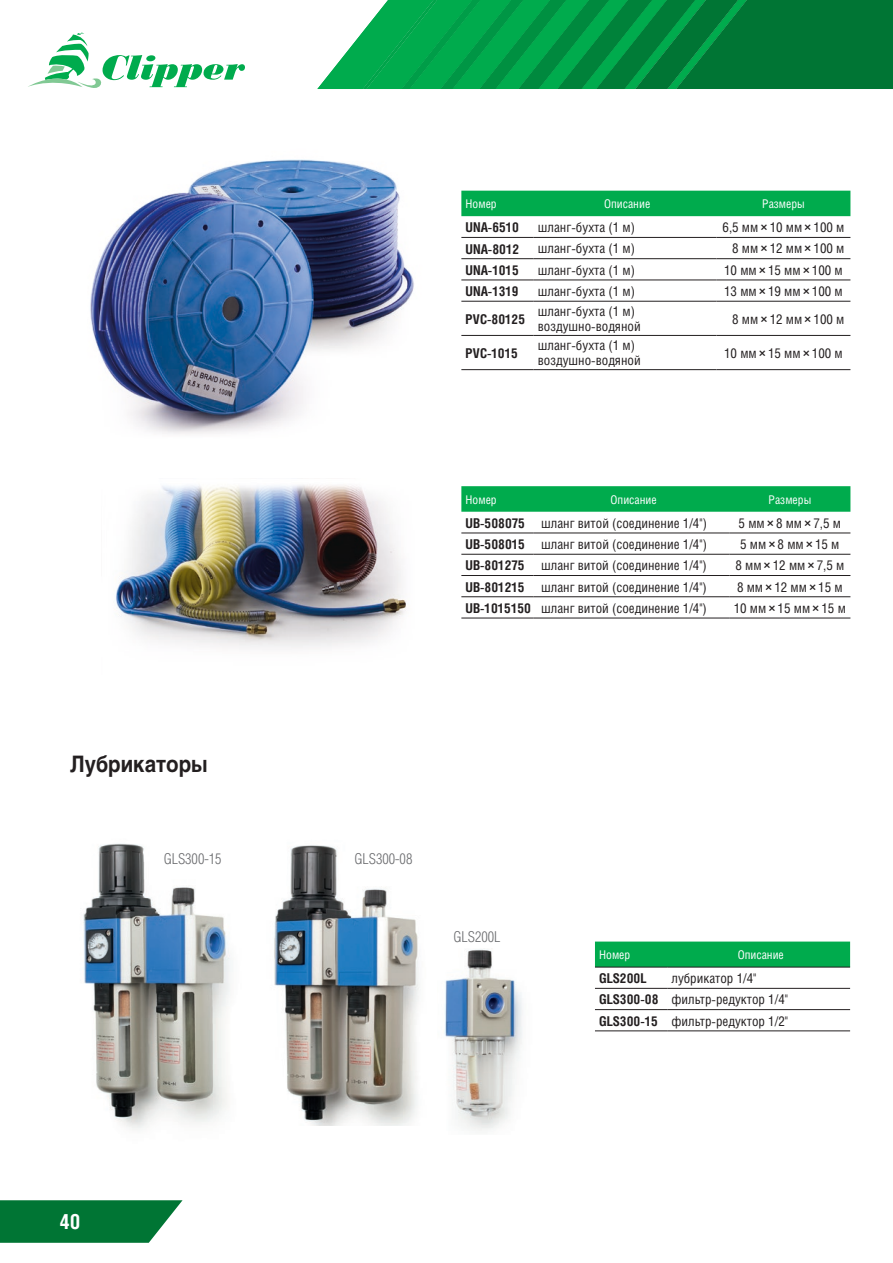
<style>
.page{position:relative;width:893px;height:1263px;background:#fff}
.page>*{position:absolute;margin:0;border:0;box-sizing:border-box;transform-origin:0 0}
.t1{font:700 22.5px "Helios C";color:#231f20;scale:.9 1}
.t2{font:700 21px "Helios Cond C";color:#fff}
.t3{font:15px "Helios Cond Light C";color:#6c6d70}
.t4{font:13.5px/15px "Helios Cond C";color:#231f20}
.t5{font:700 13.5px "Helios Cond C";color:#231f20}
.t6{font:12px "Helios Cond C";color:#fff}
.s1{font-family:"Arial"}
.s2{font-weight:700}
</style>
<div class="page">
<svg style="left:28px;top:32px;width:217px;height:56px"></svg>
<svg style="left:317px;top:0;width:576px;height:89px;background:#12964d"></svg>
<svg style="left:0;top:1200px;width:183px;height:43px;background:#1a8349"></svg>
<div style="left:461px;top:191px;width:389px;height:25px;background:#00ab4d"></div>
<hr style="left:461px;top:237px;width:73px;height:1px;background:#231f20">
<hr style="left:534px;top:237px;width:182px;height:1px;background:#231f20">
<hr style="left:716px;top:237px;width:134px;height:1px;background:#231f20">
<hr style="left:461px;top:258px;width:73px;height:1px;background:#231f20">
<hr style="left:534px;top:258px;width:182px;height:1px;background:#231f20">
<hr style="left:716px;top:258px;width:134px;height:1px;background:#231f20">
<hr style="left:461px;top:280px;width:73px;height:1px;background:#231f20">
<hr style="left:534px;top:280px;width:182px;height:1px;background:#231f20">
<hr style="left:716px;top:280px;width:134px;height:1px;background:#231f20">
<hr style="left:461px;top:301px;width:73px;height:1px;background:#231f20">
<hr style="left:534px;top:301px;width:182px;height:1px;background:#231f20">
<hr style="left:716px;top:301px;width:134px;height:1px;background:#231f20">
<hr style="left:461px;top:335px;width:73px;height:1px;background:#231f20">
<hr style="left:534px;top:335px;width:182px;height:1px;background:#231f20">
<hr style="left:716px;top:335px;width:134px;height:1px;background:#231f20">
<hr style="left:461px;top:369px;width:73px;height:1px;background:#231f20">
<hr style="left:534px;top:369px;width:182px;height:1px;background:#231f20">
<hr style="left:716px;top:369px;width:134px;height:1px;background:#231f20">
<svg style="left:461px;top:486px;width:389px;height:26px;background:#04ac50"></svg>
<hr style="left:461px;top:533px;width:73px;height:1px;background:#231f20">
<hr style="left:534px;top:533px;width:195px;height:1px;background:#231f20">
<hr style="left:729px;top:533px;width:121px;height:1px;background:#231f20">
<hr style="left:461px;top:554px;width:73px;height:1px;background:#231f20">
<hr style="left:534px;top:554px;width:195px;height:1px;background:#231f20">
<hr style="left:729px;top:554px;width:121px;height:1px;background:#231f20">
<hr style="left:461px;top:575px;width:73px;height:1px;background:#231f20">
<hr style="left:534px;top:575px;width:195px;height:1px;background:#231f20">
<hr style="left:729px;top:575px;width:121px;height:1px;background:#231f20">
<hr style="left:461px;top:596px;width:73px;height:1px;background:#231f20">
<hr style="left:534px;top:596px;width:195px;height:1px;background:#231f20">
<hr style="left:729px;top:596px;width:121px;height:1px;background:#231f20">
<hr style="left:461px;top:618px;width:73px;height:1px;background:#231f20">
<hr style="left:534px;top:618px;width:195px;height:1px;background:#231f20">
<hr style="left:729px;top:618px;width:121px;height:1px;background:#231f20">
<img style="left:90px;top:159px;width:324px;height:275px">
<img style="left:115px;top:485px;width:291px;height:164px">
<svg style="left:595px;top:941px;width:255px;height:26px;background:#06aa50"></svg>
<hr style="left:595px;top:967px;width:72px;height:1px;background:#231f20">
<hr style="left:667px;top:967px;width:183px;height:1px;background:#231f20">
<hr style="left:595px;top:988px;width:72px;height:1px;background:#231f20">
<hr style="left:667px;top:988px;width:183px;height:1px;background:#231f20">
<hr style="left:595px;top:1009px;width:72px;height:1px;background:#231f20">
<hr style="left:667px;top:1009px;width:183px;height:1px;background:#231f20">
<hr style="left:595px;top:1030px;width:72px;height:1px;background:#231f20">
<hr style="left:667px;top:1030px;width:183px;height:1px;background:#231f20">
<img style="left:83px;top:843px;width:148px;height:287px">
<img style="left:274px;top:845px;width:145px;height:280px">
<img style="left:444px;top:949px;width:78px;height:182px">
<h1 class="t1" style="left:70px;top:751px;width:154px">Лубрикаторы</h1>
<p class="t3" style="left:164px;top:850px;width:59px">GLS300-15</p>
<h2 class="t2" style="left:60px;top:1209px;width:22px">40</h2>
<p class="t6" style="left:466px;top:197px;width:33px">Номер</p>
<p class="t6" style="left:604px;top:197px;width:48px">Описание</p>
<p class="t6" style="left:762px;top:197px;width:44px">Размеры</p>
<p class="t5" style="left:466px;top:219px;width:55px">UNA-6510</p>
<p class="t4" style="left:538px;top:220px;width:99px">шланг-бухта (1 м)</p>
<p class="t4" style="left:722px;top:220px;width:123px">6,5 мм<span class="s1">×</span>10 мм<span class="s1">×</span>100 м</p>
<p class="t5" style="left:466px;top:241px;width:55px">UNA-8012</p>
<p class="t4" style="left:538px;top:241px;width:99px">шланг-бухта (1 м)</p>
<p class="t4" style="left:732px;top:241px;width:114px">8 мм<span class="s1">×</span>12 мм<span class="s1">×</span>100 м</p>
<p class="t5" style="left:466px;top:262px;width:55px">UNA-1015</p>
<p class="t4" style="left:538px;top:262px;width:99px">шланг-бухта (1 м)</p>
<p class="t4" style="left:724px;top:262px;width:120px">10 мм<span class="s1">×</span>15 мм<span class="s1">×</span>100 м</p>
<p class="t5" style="left:466px;top:283px;width:55px">UNA-1319</p>
<p class="t4" style="left:538px;top:283px;width:99px">шланг-бухта (1 м)</p>
<p class="t4" style="left:724px;top:283px;width:120px">13 мм<span class="s1">×</span>19 мм<span class="s1">×</span>100 м</p>
<p class="t5" style="left:466px;top:311px;width:61px">PVC-80125</p>
<p class="t4" style="left:538px;top:304px;width:104px">шланг-бухта (1 м) воздушно-водяной</p>
<p class="t4" style="left:732px;top:311px;width:114px">8 мм<span class="s1">×</span>12 мм<span class="s1">×</span>100 м</p>
<p class="t5" style="left:466px;top:345px;width:54px">PVC-1015</p>
<p class="t4" style="left:538px;top:338px;width:104px">шланг-бухта (1 м) воздушно-водяной</p>
<p class="t4" style="left:724px;top:345px;width:120px">10 мм<span class="s1">×</span>15 мм<span class="s1">×</span>100 м</p>
<p class="t6" style="left:466px;top:492px;width:33px">Номер</p>
<p class="t6" style="left:611px;top:492px;width:48px">Описание</p>
<p class="t6" style="left:768px;top:492px;width:44px">Размеры</p>
<p class="t4" style="left:466px;top:515px;width:243px"><span class="s2">UB-508075</span> шланг витой (соединение 1/4")</p>
<p class="t4" style="left:739px;top:515px;width:104px">5 мм<span class="s1">×</span>8 мм<span class="s1">×</span>7,5 м</p>
<p class="t4" style="left:466px;top:536px;width:243px"><span class="s2">UB-508015</span> шланг витой (соединение 1/4")</p>
<p class="t4" style="left:740px;top:536px;width:101px">5 мм<span class="s1">×</span>8 мм<span class="s1">×</span>15 м</p>
<p class="t4" style="left:466px;top:558px;width:243px"><span class="s2">UB-801275</span> шланг витой (соединение 1/4")</p>
<p class="t4" style="left:735px;top:558px;width:110px">8 мм<span class="s1">×</span>12 мм<span class="s1">×</span>7,5 м</p>
<p class="t4" style="left:466px;top:579px;width:243px"><span class="s2">UB-801215</span> шланг витой (соединение 1/4")</p>
<p class="t4" style="left:737px;top:579px;width:107px">8 мм<span class="s1">×</span>12 мм<span class="s1">×</span>15 м</p>
<p class="t4" style="left:466px;top:600px;width:243px"><span class="s2">UB-1015150</span> шланг витой (соединение 1/4")</p>
<p class="t4" style="left:734px;top:600px;width:114px">10 мм<span class="s1">×</span>15 мм<span class="s1">×</span>15 м</p>
<p class="t3" style="left:355px;top:850px;width:59px">GLS300-08</p>
<p class="t3" style="left:453px;top:929px;width:48px">GLS200L</p>
<p class="t6" style="left:599px;top:947px;width:33px">Номер</p>
<p class="t6" style="left:738px;top:947px;width:48px">Описание</p>
<p class="t5" style="left:599px;top:970px;width:49px">GLS200L</p>
<p class="t4" style="left:599px;top:967px;width:190px;line-height:21.3px;text-indent:72px">лубрикатор 1/4"<br><span class="s2">GLS300-08</span> фильтр-редуктор 1/4"<br><span class="s2">GLS300-15</span> фильтр-редуктор 1/2"</p>
</div>
